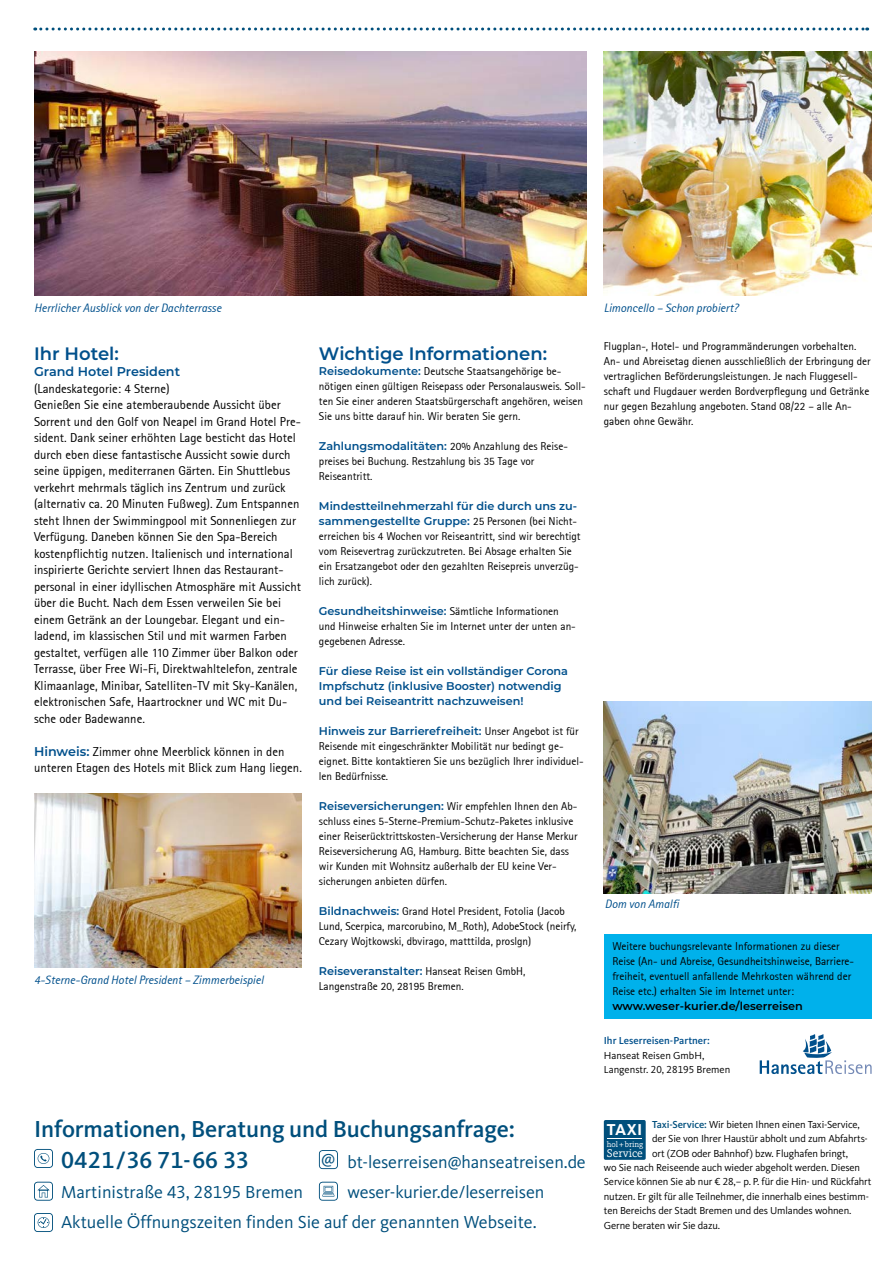
<style>
.page{position:relative;width:893px;height:1263px;background:#fff}
.page>*{position:absolute;margin:0;border:0;box-sizing:border-box;transform-origin:0 0}
.t1{font:500 24px/31.5px "Kievit OT";letter-spacing:-.005em;color:#004f7c}
.t2{font:18px/30px "Kievit OT";color:#004f7c}
.t3{font:600 18px "Montserrat";color:#00508c}
.t4{font:18px "Kievit Slab OT";color:#004f7c}
.t5{font:700 16.35px "Kievit OT";color:#fff}
.t6{font:12.75px/16.5px "Rotis Sans Serif";color:#000}
.t7{font:600 12.75px "Montserrat";color:#00508c}
.t8{font:italic 12px "Rotis Sans Serif";color:#00508c}
.t9{font:11.55px "Kievit Slab OT";color:#fff}
.t10{font:11.25px/15px "Rotis Sans Serif";color:#000}
.t11{font:600 11.25px/15px "Montserrat";color:#00508c}
.t12{font:600 11.25px "Montserrat";color:#000}
.t13{font:10.5px/14.4px "Kievit OT";letter-spacing:-.01em;color:#000}
.t14{font:500 10.5px "Kievit OT";color:#00508c}
.t15{font:8.25px "Kievit Slab OT";letter-spacing:-.005em;color:#fff}
.s1{font-family:"Montserrat";font-weight:600;color:#00508c}
.s2{font-family:"Rotis Sans Serif";font-weight:400;color:#000}
.s3{font-weight:500;color:#004f7c}
</style>
<div class="page">
<svg style="left:319px;top:1182px;width:19px;height:19px"></svg>
<svg style="left:34px;top:1149px;width:19px;height:19px"></svg>
<svg style="left:34px;top:1182px;width:19px;height:19px"></svg>
<svg style="left:34px;top:1213px;width:19px;height:19px"></svg>
<svg style="left:319px;top:1150px;width:19px;height:19px"></svg>
<div style="left:604px;top:1120px;width:42px;height:40px;background:#004f7c;border-radius:2px"></div>
<hr style="left:607px;top:1138px;width:35px;height:1px;background:#fff">
<svg style="left:760px;top:1034px;width:112px;height:40px"></svg>
<div style="left:604px;top:934px;width:268px;height:85px;background:#00b1eb"></div>
<svg style="left:35px;top:28px;width:833px;height:3px"></svg>
<img style="left:604px;top:51px;width:268px;height:245px">
<img style="left:604px;top:702px;width:268px;height:191px">
<img style="left:34px;top:51px;width:553px;height:245px">
<img style="left:34px;top:793px;width:268px;height:174px">
<p class="t8" style="left:34px;top:301px;width:189px">Herrlicher Ausblick von der Dachterrasse</p>
<h2 class="t3" style="left:34px;top:341px;width:86px">Ihr Hotel:</h2>
<p class="t7" style="left:34px;top:363px;width:148px">Grand Hotel President</p>
<p class="t6" style="left:34px;top:380px;width:268px">(Landeskategorie: 4 Sterne)<br>Genießen Sie eine atemberaubende Aussicht über Sorrent und den Golf von Neapel im Grand Hotel Pre&shy;sident. Dank seiner erhöhten Lage besticht das Hotel durch eben diese fantastische Aussicht sowie durch seine üppigen, mediterranen Gärten. Ein Shuttlebus verkehrt mehrmals täglich ins Zentrum und zurück (alternativ ca. 20 Minuten Fußweg). Zum Entspannen steht Ihnen der Swimmingpool mit Sonnenliegen zur Verfügung. Daneben können Sie den Spa-Bereich kostenpflichtig nutzen. Italienisch und international inspirierte Gerichte serviert Ihnen das Restaurant&shy;personal in einer idyllischen Atmosphäre mit Aussicht über die Bucht. Nach dem Essen verweilen Sie bei einem Getränk an der Loungebar. Elegant und ein&shy;ladend, im klassischen Stil und mit warmen Farben gestaltet, verfügen alle 110 Zimmer über Balkon oder Terrasse, über Free Wi-Fi, Direktwahltelefon, zentrale Klimaanlage, Minibar, Satelliten-TV mit Sky-Kanälen, elektronischen Safe, Haartrockner und WC mit Du&shy;sche oder Badewanne.</p>
<p class="t6" style="left:34px;top:743px;width:269px"><span class="s1">Hinweis:</span> Zimmer ohne Meerblick können in den unteren Etagen des Hotels mit Blick zum Hang liegen.</p>
<p class="t8" style="left:34px;top:973px;width:231px">4-Sterne-Grand Hotel President – Zimmerbeispiel</p>
<h2 class="t3" style="left:319px;top:341px;width:230px">Wichtige Informationen:</h2>
<p class="t10" style="left:319px;top:363px;width:268px"><span class="s1">Reisedokumente:</span> Deutsche Staatsangehörige be&shy;nötigen einen gültigen Reisepass oder Personalausweis. Soll&shy;ten Sie einer anderen Staatsbürgerschaft angehören, weisen Sie uns bitte darauf hin. Wir beraten Sie gern.</p>
<p class="t10" style="left:319px;top:438px;width:251px"><span class="s1">Zahlungsmodalitäten:</span> 20% Anzahlung des Reise&shy;preises bei Buchung. Restzahlung bis 35 Tage vor<br>Reiseantritt.</p>
<p class="t11" style="left:319px;top:498px;width:260px">Mindestteilnehmerzahl für die durch uns zu&shy;sammengestellte Gruppe: <span class="s2">25 Personen (bei Nicht-</span></p>
<p class="t10" style="left:319px;top:528px;width:263px">erreichen bis 4 Wochen vor Reiseantritt, sind wir berechtigt vom Reisevertrag zurückzutreten. Bei Absage erhalten Sie ein Ersatzangebot oder den gezahlten Reisepreis unverzüg&shy;lich zurück).</p>
<p class="t10" style="left:319px;top:603px;width:258px"><span class="s1">Gesundheitshinweise:</span> Sämtliche Informationen und Hinweise erhalten Sie im Internet unter der unten an&shy;gegebenen Adresse.</p>
<p class="t11" style="left:319px;top:663px;width:251px">Für diese Reise ist ein vollständiger Corona<br>Impfschutz (inklusive Booster) notwendig und bei Reiseantritt nachzuweisen!</p>
<p class="t11" style="left:319px;top:723px;width:261px">Hinweis zur Barrierefreiheit: <span class="s2">Unser Angebot ist für</span></p>
<p class="t10" style="left:319px;top:738px;width:266px">Reisende mit eingeschränkter Mobilität nur bedingt ge&shy;eignet. Bitte kontaktieren Sie uns bezüglich Ihrer individuel&shy;len Bedürfnisse.</p>
<p class="t10" style="left:319px;top:798px;width:260px"><span class="s1">Reiseversicherungen:</span> Wir empfehlen Ihnen den Ab&shy;schluss eines 5-Sterne-Premium-Schutz-Paketes inklusive einer Reiserücktrittskosten-Versicherung der Hanse Merkur Reiseversicherung AG, Hamburg. Bitte beachten Sie, dass wir Kunden mit Wohnsitz außerhalb der EU keine Ver&shy;sicherungen anbieten dürfen.</p>
<p class="t10" style="left:319px;top:903px;width:259px"><span class="s1">Bildnachweis:</span> Grand Hotel President, Fotolia (Jacob<br>Lund, Scerpica, marcorubino, M_Roth), AdobeStock (neirfy,<br>Cezary Wojtkowski, dbvirago, matttilda, proslgn)</p>
<p class="t11" style="left:319px;top:963px;width:208px">Reiseveranstalter: <span class="s2">Hanseat Reisen GmbH,</span></p>
<p class="t10" style="left:319px;top:978px;width:146px">Langenstraße 20, 28195 Bremen.</p>
<h1 class="t1" style="left:61px;top:1113px;width:456px;text-indent:-27px">Informationen, Beratung und Buchungsanfrage:<br>0421/36 71-66 33</h1>
<h2 class="t4" style="left:321px;top:1148px;width:16px">@</h2>
<h2 class="t2" style="left:348px;top:1147px;width:240px">bt-leserreisen@hanseatreisen.de</h2>
<h2 class="t2" style="left:61px;top:1177px;width:244px">Martinistraße 43, 28195 Bremen</h2>
<h2 class="t2" style="left:61px;top:1177px;width:485px;text-indent:287px">weser-kurier.de/leserreisen<br>Aktuelle Öffnungszeiten finden Sie auf der genannten Webseite.</h2>
<p class="t8" style="left:604px;top:301px;width:136px">Limoncello – Schon probiert?</p>
<p class="t10" style="left:604px;top:339px;width:269px">Flugplan-, Hotel- und Programmänderungen vorbehalten.<br>An- und Abreisetag dienen ausschließlich der Erbringung der vertraglichen Beförderungsleistungen. Je nach Fluggesell&shy;schaft und Flugdauer werden Bordverpflegung und Getränke nur gegen Bezahlung angeboten. Stand 08/22 – alle An&shy;gaben ohne Gewähr.</p>
<p class="t8" style="left:605px;top:897px;width:76px">Dom von Amalfi</p>
<p class="t10" style="left:612px;top:939px;width:243px">Weitere buchungsrelevante Informationen zu dieser Reise (An- und Abreise, Gesundheitshinweise, Barriere&shy;freiheit, eventuell anfallende Mehrkosten während der Reise etc.) erhalten Sie im Internet unter:</p>
<p class="t12" style="left:612px;top:998px;width:192px">www.weser-kurier.de/leserreisen</p>
<p class="t14" style="left:604px;top:1035px;width:108px">Ihr Leserreisen-Partner:</p>
<p class="t13" style="left:604px;top:1048px;width:128px">Hanseat Reisen GmbH,<br>Langenstr. 20, 28195 Bremen</p>
<p class="t13" style="left:652px;top:1117px;width:209px"><span class="s3">Taxi-Service:</span> Wir bieten Ihnen einen Taxi-Service,</p>
<p class="t13" style="left:652px;top:1132px;width:217px">der Sie von Ihrer Haustür abholt und zum Abfahrts-</p>
<p class="t13" style="left:652px;top:1146px;width:198px">ort (ZOB oder Bahnhof) bzw. Flughafen bringt,</p>
<p class="t13" style="left:604px;top:1160px;width:258px">wo Sie nach Reiseende auch wieder abgeholt werden. Diesen</p>
<p class="t13" style="left:604px;top:1175px;width:269px">Service können Sie ab nur € 28,– p. P. für die Hin- und Rückfahrt</p>
<p class="t13" style="left:604px;top:1189px;width:267px">nutzen. Er gilt für alle Teilnehmer, die innerhalb eines bestimm-</p>
<p class="t13" style="left:604px;top:1204px;width:249px">ten Bereichs der Stadt Bremen und des Umlandes wohnen.</p>
<p class="t13" style="left:604px;top:1218px;width:118px">Gerne beraten wir Sie dazu.</p>
<h3 class="t5" style="left:607px;top:1120px;width:37px">TAXI</h3>
<p class="t15" style="left:607px;top:1139px;width:38px">hol + bring</p>
<p class="t9" style="left:607px;top:1146px;width:37px">Service</p>
</div>
